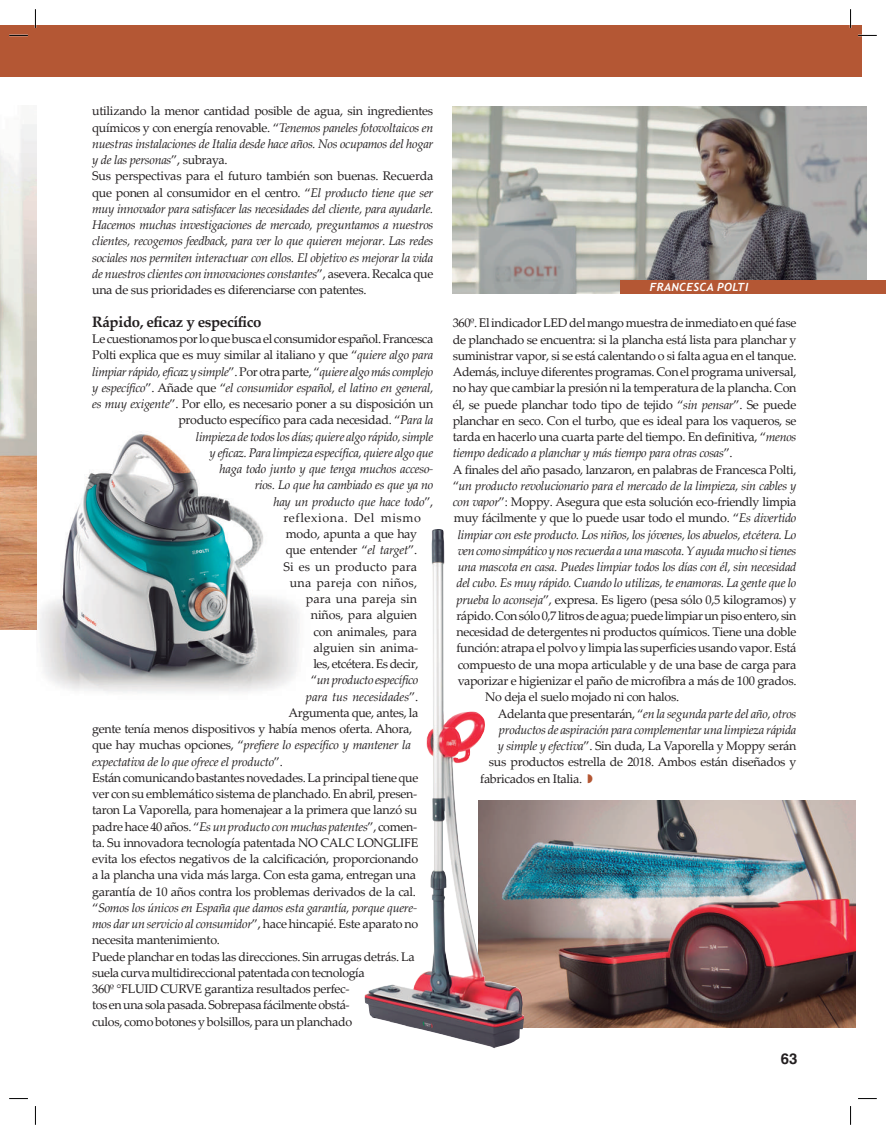
<style>
.page{position:relative;width:886px;height:1134px;background:#fff}
.page>*{position:absolute;margin:0;border:0;box-sizing:border-box;transform-origin:0 0}
.t1{font:700 15px "Palatino Linotype";letter-spacing:-.025em;color:#231f20}
.t2{font:700 15px "Helvetica";color:#231f20}
.t3{font:12.5px "Palatino Linotype";letter-spacing:-.025em;color:#231f20}
.t4{font:italic 12.5px/16.2px "Palatino Linotype";letter-spacing:-.025em;color:#231f20}
.t5{font:12.5px "Palatino Linotype";letter-spacing:.05em;color:#231f20}
.t6{font:12.5px "Palatino Linotype";letter-spacing:.01em;color:#231f20}
.t7{font:12.5px "Palatino Linotype";letter-spacing:.02em;color:#231f20}
.t8{font:12.5px "Palatino Linotype";letter-spacing:.005em;color:#231f20}
.t9{font:12.5px "Palatino Linotype";color:#231f20}
.t10{font:italic 700 11.25px "Trebuchet";letter-spacing:.03em;color:#fff}
.s1{font-style:normal}
.s2{font-style:italic}
</style>
<div class="page">
<div style="left:0;top:25px;width:861px;height:52px;background:#b45734"></div>
<img style="left:39px;top:434px;width:260px;height:259px">
<img style="left:0;top:124px;width:37px;height:505px">
<img style="left:524px;top:801px;width:332px;height:226px">
<img style="left:364px;top:529px;width:160px;height:519px">
<img style="left:453px;top:106px;width:414px;height:188px">
<div style="left:620px;top:280px;width:266px;height:14px;background:#b45734"></div>
<svg style="left:9px;top:35px;width:19px;height:1px"></svg>
<svg style="left:858px;top:35px;width:19px;height:1px"></svg>
<svg style="left:9px;top:1098px;width:19px;height:1px"></svg>
<svg style="left:858px;top:1098px;width:19px;height:1px"></svg>
<svg style="left:35px;top:9px;width:1px;height:19px"></svg>
<svg style="left:35px;top:1106px;width:1px;height:19px"></svg>
<svg style="left:850px;top:9px;width:1px;height:19px"></svg>
<svg style="left:850px;top:1106px;width:1px;height:19px"></svg>
<p class="t4" style="left:92px;top:103px;width:343px"><span class="s1">utilizando la menor cantidad posible de agua, sin ingredientes químicos y con energía renovable. “</span>Tenemos paneles fotovoltaicos en nuestras instalaciones de Italia desde hace años. Nos ocupamos del hogar y de las personas<span class="s1">”, subraya.<br>Sus perspectivas para el futuro también son buenas. Recuerda que ponen al consumidor en el centro. “</span>El producto tiene que ser muy innovador para satisfacer las necesidades del cliente, para ayudarle.<br>Hacemos muchas investigaciones de mercado, preguntamos a nuestros clientes, recogemos feedback, para ver lo que quieren mejorar. Las redes sociales nos permiten interactuar con ellos. El objetivo es mejorar la vida de nuestros clientes con innovaciones constantes<span class="s1">”, asevera. Recalca que una de sus prioridades es diferenciarse con patentes.</span></p>
<p class="t1" style="left:92px;top:311px;width:171px">Rápido, eficaz y específico</p>
<p class="t3" style="left:92px;top:330px;width:343px">Le cuestionamos por lo que busca el consumidor español. Francesca</p>
<p class="t3" style="left:92px;top:346px;width:343px">Polti explica que es muy similar al italiano y que “<span class="s2">quiere algo para</span></p>
<p class="t4" style="left:92px;top:363px;width:343px">limpiar rápido, eficaz y simple<span class="s1">”. Por otra parte, “</span>quiere algo más complejo</p>
<p class="t4" style="left:92px;top:379px;width:343px">y específico<span class="s1">”. Añade que “</span>el consumidor español, el latino en general,</p>
<p class="t3" style="left:92px;top:395px;width:343px"><span class="s2">es muy exigente</span>”. Por ello, es necesario poner a su disposición un</p>
<p class="t3" style="left:178px;top:411px;width:257px">producto específico para cada necesidad. “<span class="s2">Para la</span></p>
<p class="t4" style="left:196px;top:428px;width:239px">limpieza de todos los días; quiere algo rápido, simple</p>
<p class="t4" style="left:210px;top:444px;width:225px">y eficaz. Para limpieza específica, quiere algo que</p>
<p class="t4" style="left:220px;top:460px;width:215px">haga todo junto y que tenga muchos acceso-</p>
<p class="t4" style="left:255px;top:476px;width:180px">rios. Lo que ha cambiado es que ya no</p>
<p class="t4" style="left:273px;top:493px;width:162px">hay un producto que hace todo<span class="s1">”,</span></p>
<p class="t5" style="left:283px;top:509px;width:139px">reflexiona. Del mismo</p>
<p class="t3" style="left:286px;top:525px;width:133px">modo, apunta a que hay</p>
<p class="t3" style="left:286px;top:541px;width:133px">que entender “<span class="s2">el target</span>”.</p>
<p class="t6" style="left:283px;top:557px;width:135px">Si es un producto para</p>
<p class="t7" style="left:290px;top:574px;width:129px">una pareja con niños,</p>
<p class="t8" style="left:306px;top:590px;width:113px">para una pareja sin</p>
<p class="t3" style="left:311px;top:606px;width:108px">niños, para alguien</p>
<p class="t3" style="left:313px;top:622px;width:105px">con animales, para</p>
<p class="t9" style="left:313px;top:639px;width:106px">alguien sin anima-</p>
<p class="t3" style="left:313px;top:655px;width:107px">les, etcétera. Es decir,</p>
<p class="t4" style="left:311px;top:671px;width:109px"><span class="s1">“</span>un producto específico</p>
<p class="t4" style="left:306px;top:688px;width:114px">para tus necesidades<span class="s1">”.</span></p>
<p class="t3" style="left:288px;top:704px;width:132px">Argumenta que, antes, la</p>
<p class="t3" style="left:92px;top:720px;width:321px">gente tenía menos dispositivos y había menos oferta. Ahora,</p>
<p class="t4" style="left:92px;top:736px;width:320px"><span class="s1">que hay muchas opciones, “</span>prefiere lo específico y mantener la</p>
<p class="t4" style="left:92px;top:753px;width:192px">expectativa de lo que ofrece el producto<span class="s1">”.</span></p>
<p class="t3" style="left:92px;top:769px;width:328px">Están comunicando bastantes novedades. La principal tiene que</p>
<p class="t3" style="left:92px;top:785px;width:326px">ver con su emblemático sistema de planchado. En abril, presen-</p>
<p class="t3" style="left:92px;top:801px;width:327px">taron La Vaporella, para homenajear a la primera que lanzó su</p>
<p class="t4" style="left:92px;top:818px;width:326px"><span class="s1">padre hace 40 años. “</span>Es un producto con muchas patentes<span class="s1">”, comen-</span></p>
<p class="t3" style="left:92px;top:834px;width:328px">ta. Su innovadora tecnología patentada NO CALC LONGLIFE</p>
<p class="t3" style="left:92px;top:850px;width:328px">evita los efectos negativos de la calcificación, proporcionando</p>
<p class="t3" style="left:92px;top:866px;width:325px">a la plancha una vida más larga. Con esta gama, entregan una</p>
<p class="t3" style="left:92px;top:882px;width:325px">garantía de 10 años contra los problemas derivados de la cal.</p>
<p class="t4" style="left:92px;top:899px;width:326px"><span class="s1">“</span>Somos los únicos en España que damos esta garantía, porque quere-</p>
<p class="t4" style="left:92px;top:915px;width:328px">mos dar un servicio al consumidor<span class="s1">”, hace hincapié. Este aparato no</span></p>
<p class="t3" style="left:92px;top:931px;width:129px">necesita mantenimiento.</p>
<p class="t3" style="left:92px;top:947px;width:324px">Puede planchar en todas las direcciones. Sin arrugas detrás. La</p>
<p class="t3" style="left:92px;top:964px;width:274px">suela curva multidireccional patentada con tecnología</p>
<p class="t3" style="left:92px;top:980px;width:259px">360º °FLUID CURVE garantiza resultados perfec-</p>
<p class="t3" style="left:92px;top:996px;width:259px">tos en una sola pasada. Sobrepasa fácilmente obstá-</p>
<p class="t3" style="left:92px;top:1012px;width:262px">culos, como botones y bolsillos, para un planchado</p>
<p class="t10" style="left:650px;top:280px;width:100px">FRANCESCA POLTI</p>
<p class="t3" style="left:453px;top:314px;width:345px">360º. El indicador LED del mango muestra de inmediato en qué fase</p>
<p class="t3" style="left:453px;top:331px;width:345px">de planchado se encuentra: si la plancha está lista para planchar y</p>
<p class="t3" style="left:453px;top:347px;width:345px">suministrar vapor, si se está calentando o si falta agua en el tanque.</p>
<p class="t3" style="left:453px;top:363px;width:345px">Además, incluye diferentes programas. Con el programa universal,</p>
<p class="t3" style="left:453px;top:379px;width:345px">no hay que cambiar la presión ni la temperatura de la plancha. Con</p>
<p class="t3" style="left:453px;top:396px;width:345px">él, se puede planchar todo tipo de tejido “<span class="s2">sin pensar</span>”. Se puede</p>
<p class="t3" style="left:453px;top:412px;width:345px">planchar en seco. Con el turbo, que es ideal para los vaqueros, se</p>
<p class="t3" style="left:453px;top:428px;width:345px">tarda en hacerlo una cuarta parte del tiempo. En definitiva, “<span class="s2">menos</span></p>
<p class="t4" style="left:453px;top:445px;width:282px">tiempo dedicado a planchar y más tiempo para otras cosas<span class="s1">”.</span></p>
<p class="t3" style="left:453px;top:461px;width:345px">A finales del año pasado, lanzaron, en palabras de Francesca Polti,</p>
<p class="t4" style="left:453px;top:477px;width:345px"><span class="s1">“</span>un producto revolucionario para el mercado de la limpieza, sin cables y</p>
<p class="t3" style="left:453px;top:493px;width:345px"><span class="s2">con vapor</span>”: Moppy. Asegura que esta solución eco-friendly limpia</p>
<p class="t3" style="left:454px;top:509px;width:344px">muy fácilmente y que lo puede usar todo el mundo. “<span class="s2">Es divertido</span></p>
<p class="t4" style="left:458px;top:526px;width:340px">limpiar con este producto. Los niños, los jóvenes, los abuelos, etcétera. Lo</p>
<p class="t4" style="left:458px;top:542px;width:340px">ven como simpático y nos recuerda a una mascota. Y ayuda mucho si tienes</p>
<p class="t4" style="left:458px;top:558px;width:340px">una mascota en casa. Puedes limpiar todos los días con él, sin necesidad</p>
<p class="t4" style="left:456px;top:575px;width:342px">del cubo. Es muy rápido. Cuando lo utilizas, te enamoras. La gente que lo</p>
<p class="t3" style="left:456px;top:591px;width:342px"><span class="s2">prueba lo aconseja</span>”, expresa. Es ligero (pesa sólo 0,5 kilogramos) y</p>
<p class="t3" style="left:456px;top:607px;width:341px">rápido. Con sólo 0,7 litros de agua; puede limpiar un piso entero, sin</p>
<p class="t3" style="left:456px;top:623px;width:341px">necesidad de detergentes ni productos químicos. Tiene una doble</p>
<p class="t3" style="left:456px;top:639px;width:341px">función: atrapa el polvo y limpia las superficies usando vapor. Está</p>
<p class="t3" style="left:458px;top:656px;width:340px">compuesto de una mopa articulable y de una base de carga para</p>
<p class="t3" style="left:458px;top:672px;width:340px">vaporizar e higienizar el paño de microfibra a más de 100 grados.</p>
<p class="t3" style="left:485px;top:688px;width:196px">No deja el suelo mojado ni con halos.</p>
<p class="t4" style="left:498px;top:705px;width:300px"><span class="s1">Adelanta que presentarán, “</span>en la segunda parte del año, otros</p>
<p class="t4" style="left:499px;top:721px;width:299px">productos de aspiración para complementar una limpieza rápida</p>
<p class="t3" style="left:498px;top:737px;width:300px"><span class="s2">y simple y efectiva</span>”. Sin duda, La Vaporella y Moppy serán</p>
<p class="t3" style="left:489px;top:753px;width:309px">sus productos estrella de 2018. Ambos están diseñados y</p>
<p class="t3" style="left:480px;top:769px;width:103px">fabricados en Italia.</p>
<p class="t2" style="left:781px;top:1050px;width:18px">63</p>
</div>
